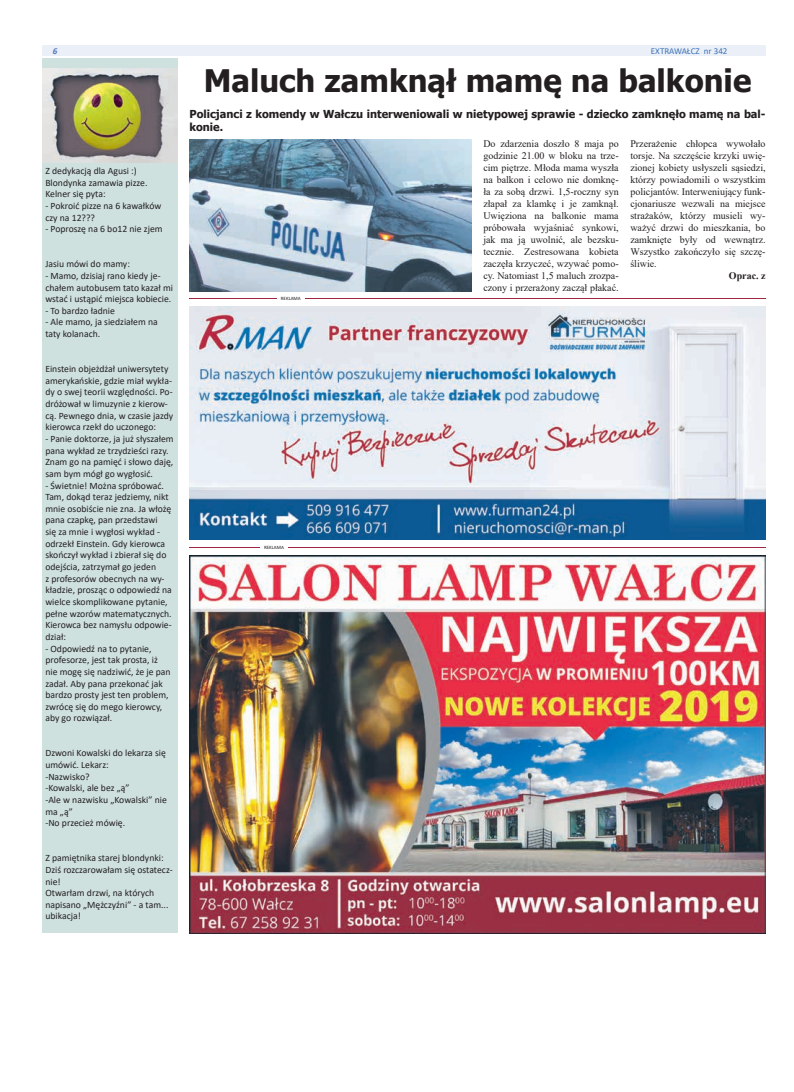
<style>
.page{position:relative;width:794px;height:1092px;background:#fff}
.page>*{position:absolute;margin:0;border:0;box-sizing:border-box;transform-origin:0 0}
.t1{font:700 31px "Tahoma";color:#231f20}
.t2{font:700 11px/13.2px "Tahoma";color:#231f20}
.t3{font:10px/12px "Times New Roman";color:#231f20;text-align:justify}
.t4{font:700 10px "Times New Roman";color:#231f20}
.t5{font:9.7px/11.6px "Calibri";color:#231f20}
.t6{font:9px "Calibri";color:#3d72b6}
.t7{font:italic 700 9px "Calibri";color:#4d75bb}
.t8{font:5px "Calibri";color:#231f20}
</style>
<div class="page">
<div style="left:43px;top:45px;width:722px;height:11px;background:#eaeff8"></div>
<div style="left:43px;top:59px;width:135px;height:874px;background:#cfe1df"></div>
<hr style="left:189px;top:298px;width:576px;height:1px;background:#a02540">
<div style="left:277px;top:296px;width:27px;height:5px;background:#fff"></div>
<img style="left:43px;top:69px;width:135px;height:94px">
<hr style="left:189px;top:547px;width:576px;height:1px;background:#a02540">
<img style="left:189px;top:555px;width:576px;height:378px">
<hr style="left:260px;top:545px;width:27px;height:4px;background:#fff">
<img style="left:189px;top:307px;width:576px;height:232px">
<img style="left:189px;top:140px;width:283px;height:151px">
<p class="t7" style="left:53px;top:44px;width:6px">6</p>
<p class="t6" style="left:651px;top:44px;width:78px">EXTRAWAŁCZ nr 342</p>
<p class="t5" style="left:45px;top:165px;width:104px">Z dedykacją dla Agusi :)<br>Blondynka zamawia pizze.<br>Kelner się pyta:</p>
<p class="t5" style="left:45px;top:200px;width:117px">- Pokroić pizze na 6 kawałków czy na 12???</p>
<p class="t5" style="left:45px;top:223px;width:119px">- Poproszę na 6 bo12 nie zjem</p>
<p class="t5" style="left:45px;top:258px;width:86px">Jasiu mówi do mamy:</p>
<p class="t5" style="left:45px;top:269px;width:129px">- Mamo, dzisiaj rano kiedy je&shy;chałem autobusem tato kazał mi wstać i ustąpić miejsca kobiecie.</p>
<p class="t5" style="left:45px;top:304px;width:71px">- To bardzo ładnie</p>
<p class="t5" style="left:45px;top:316px;width:114px">- Ale mamo, ja siedziałem na taty kolanach.</p>
<p class="t5" style="left:45px;top:363px;width:129px">Einstein objeżdżał uniwersytety amerykańskie, gdzie miał wykła&shy;dy o swej teorii względności. Po&shy;dróżował w limuzynie z kierow&shy;cą. Pewnego dnia, w czasie jazdy kierowca rzekł do uczonego:</p>
<p class="t5" style="left:45px;top:432px;width:130px">- Panie doktorze, ja już słyszałem pana wykład ze trzydzieści razy.<br>Znam go na pamięć i słowo daję, sam bym mógł go wygłosić.</p>
<p class="t5" style="left:45px;top:479px;width:128px">- Świetnie! Można spróbować.<br>Tam, dokąd teraz jedziemy, nikt mnie osobiście nie zna. Ja włożę pana czapkę, pan przedstawi<br>się za mnie i wygłosi wykład - odrzekł Einstein. Gdy kierowca skończył wykład i zbierał się do odejścia, zatrzymał go jeden<br>z profesorów obecnych na wy&shy;kładzie, prosząc o odpowiedź na wielce skomplikowane pytanie, pełne wzorów matematycznych.<br>Kierowca bez namysłu odpowie&shy;dział:</p>
<p class="t5" style="left:45px;top:642px;width:127px">- Odpowiedź na to pytanie, profesorze, jest tak prosta, iż nie mogę się nadziwić, że je pan zadał. Aby pana przekonać jak bardzo prosty jest ten problem, zwrócę się do mego kierowcy, aby go rozwiązał.</p>
<p class="t5" style="left:45px;top:747px;width:123px">Dzwoni Kowalski do lekarza się umówić. Lekarz:<br>-Nazwisko?<br>-Kowalski, ale bez „ą”<br>-Ale w nazwisku „Kowalski” nie ma „ą”<br>-No przecież mówię.</p>
<p class="t5" style="left:45px;top:851px;width:129px">Z pamiętnika starej blondynki:<br>Dziś rozczarowałam się ostatecz&shy;nie!<br>Otwarłam drzwi, na których napisano „Mężczyźni” - a tam... ubikacja!</p>
<h1 class="t1" style="left:204px;top:59px;width:549px">Maluch zamknął mamę na balkonie</h1>
<p class="t2" style="left:189px;top:107px;width:577px">Policjanci z komendy w Wałczu interweniowali w nietypowej sprawie - dziecko zamknęło mamę na bal&shy;konie.</p>
<p class="t3" style="left:483px;top:137px;width:137px">Do zdarzenia doszło 8 maja po godzinie 21.00 w bloku na trze&shy;cim piętrze. Młoda mama wyszła na balkon i celowo nie domknę&shy;ła za sobą drzwi. 1,5-roczny syn złapał za klamkę i je zamknął.<br>Uwięziona na balkonie mama próbowała wyjaśniać synkowi, jak ma ją uwolnić, ale bezsku&shy;tecznie. Zestresowana kobieta zaczęła krzyczeć, wzywać pomo&shy;cy. Natomiast 1,5 maluch zrozpa&shy;czony i przerażony zaczął płakać.</p>
<p class="t3" style="left:630px;top:137px;width:137px">Przerażenie chłopca wywołało torsje. Na szczęście krzyki uwię&shy;zionej kobiety usłyszeli sąsiedzi, którzy powiadomili o wszystkim policjantów. Interweniujący funk&shy;cjonariusze wezwali na miejsce strażaków, którzy musieli wy&shy;ważyć drzwi do mieszkania, bo zamknięte były od wewnątrz.<br>Wszystko zakończyło się szczę&shy;śliwie.</p>
<p class="t4" style="left:729px;top:268px;width:38px">Oprac. z</p>
<p class="t8" style="left:281px;top:295px;width:21px">REKLAMA</p>
<p class="t8" style="left:264px;top:543px;width:21px">REKLAMA</p>
</div>
